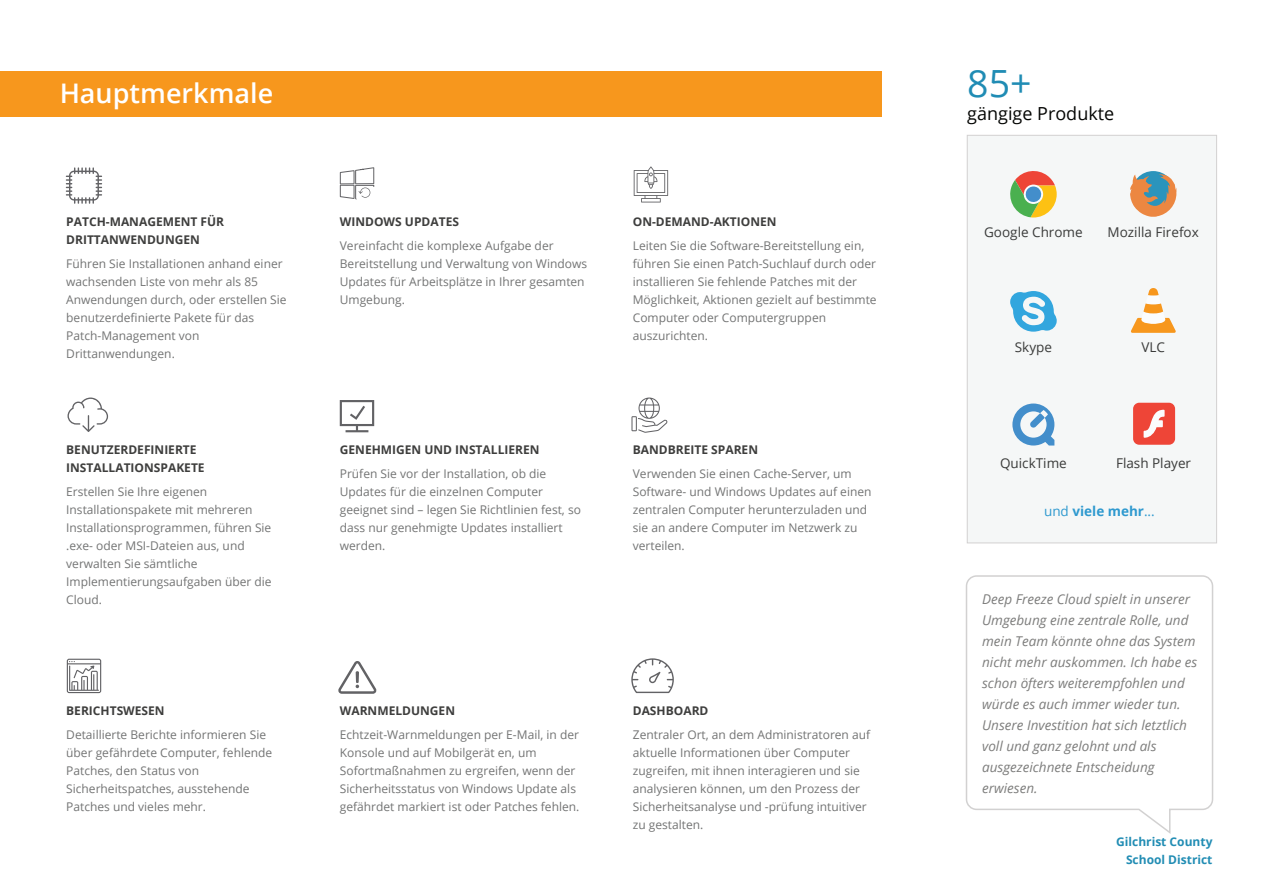
<style>
.page{position:relative;width:1263px;height:893px;background:#fff}
.page>*{position:absolute;margin:0;border:0;box-sizing:border-box;transform-origin:0 0}
.t1{font:37.5px "Open Sans";color:#208cb4}
.t2{font:600 27px "Open Sans";color:#fff}
.t3{font:18px "Open Sans";color:#040503}
.t4{font:italic 13.5px/21px "Open Sans";color:#7d7d7c}
.t5{font:13.5px "Open Sans";color:#3a3b3a}
.t6{font:700 13.5px "Open Sans";color:#2e99cf}
.t7{font:12px/18px "Open Sans";color:#737474}
.t8{font:700 12px/18px "Open Sans";color:#3e3e3d}
.t9{font:700 12px/18px "Open Sans";color:#228db4;text-align:right}
.s1{font-weight:400}
</style>
<div class="page">
<div style="left:967px;top:135px;width:250px;height:408px;background:#f5f7f7;border:1px solid #d2d1d1"></div>
<div style="left:0;top:71px;width:882px;height:45px;background:#f7971d"></div>
<svg style="left:965px;top:575px;width:249px;height:259px"></svg>
<svg style="left:1010px;top:171px;width:47px;height:47px"></svg>
<div style="left:1131px;top:171px;width:44px;height:44px;background:#2b94bc;border-radius:50%"></div>
<svg style="left:1130px;top:174px;width:46px;height:43px"></svg>
<svg style="left:1010px;top:291px;width:47px;height:41px"></svg>
<svg style="left:1131px;top:288px;width:45px;height:45px"></svg>
<svg style="left:1012px;top:404px;width:42px;height:42px"></svg>
<svg style="left:340px;top:400px;width:34px;height:32px"></svg>
<svg style="left:338px;top:661px;width:38px;height:33px"></svg>
<svg style="left:66px;top:167px;width:36px;height:37px"></svg>
<svg style="left:340px;top:167px;width:34px;height:33px"></svg>
<svg style="left:67px;top:659px;width:34px;height:34px"></svg>
<svg style="left:631px;top:398px;width:37px;height:35px"></svg>
<svg style="left:634px;top:166px;width:34px;height:37px"></svg>
<svg style="left:67px;top:398px;width:41px;height:34px"></svg>
<svg style="left:631px;top:658px;width:43px;height:35px"></svg>
<div style="left:1133px;top:403px;width:42px;height:42px;background:#ee4537;border-radius:6px"></div>
<svg style="left:1143px;top:410px;width:21px;height:28px"></svg>
<h2 class="t2" style="left:60px;top:75px;width:215px">Hauptmerkmale</h2>
<p class="t8" style="left:66px;top:213px;width:159px">PATCH-MANAGEMENT FÜR<br>DRITTANWENDUNGEN</p>
<p class="t7" style="left:66px;top:255px;width:222px">Führen Sie Installationen anhand einer wachsenden Liste von mehr als 85<br>Anwendungen durch, oder erstellen Sie benutzerdefinierte Pakete für das<br>Patch-Management von<br>Drittanwendungen.</p>
<p class="t8" style="left:66px;top:440px;width:140px">BENUTZERDEFINIERTE<br>INSTALLATIONSPAKETE</p>
<p class="t7" style="left:66px;top:482px;width:207px">Erstellen Sie Ihre eigenen<br>Installationspakete mit mehreren<br>Installationsprogrammen, führen Sie .exe- oder MSI-Dateien aus, und verwalten Sie sämtliche<br>Implementierungsaufgaben über die<br>Cloud.</p>
<p class="t8" style="left:66px;top:701px;width:100px">BERICHTSWESEN</p>
<p class="t7" style="left:66px;top:725px;width:207px">Detaillierte Berichte informieren Sie über gefährdete Computer, fehlende<br>Patches, den Status von<br>Sicherheitspatches, ausstehende<br>Patches und vieles mehr.</p>
<p class="t8" style="left:340px;top:213px;width:121px">WINDOWS UPDATES</p>
<p class="t7" style="left:340px;top:237px;width:249px">Vereinfacht die komplexe Aufgabe der Bereitstellung und Verwaltung von Windows Updates für Arbeitsplätze in Ihrer gesamten Umgebung.</p>
<p class="t8" style="left:340px;top:440px;width:201px">GENEHMIGEN UND INSTALLIEREN</p>
<p class="t7" style="left:340px;top:464px;width:243px">Prüfen Sie vor der Installation, ob die Updates für die einzelnen Computer geeignet sind – legen Sie Richtlinien fest, so dass nur genehmigte Updates installiert werden.</p>
<p class="t8" style="left:633px;top:213px;width:145px">ON-DEMAND-AKTIONEN</p>
<p class="t7" style="left:633px;top:237px;width:245px">Leiten Sie die Software-Bereitstellung ein, führen Sie einen Patch-Suchlauf durch oder installieren Sie fehlende Patches mit der Möglichkeit, Aktionen gezielt auf bestimmte Computer oder Computergruppen auszurichten.</p>
<p class="t8" style="left:633px;top:440px;width:127px">BANDBREITE SPAREN</p>
<p class="t7" style="left:633px;top:464px;width:240px">Verwenden Sie einen Cache-Server, um Software- und Windows Updates auf einen zentralen Computer herunterzuladen und sie an andere Computer im Netzwerk zu verteilen.</p>
<p class="t8" style="left:340px;top:701px;width:117px">WARNMELDUNGEN</p>
<p class="t7" style="left:340px;top:725px;width:241px">Echtzeit-Warnmeldungen per E-Mail, in der Konsole und auf Mobilgerät en, um Sofortmaßnahmen zu ergreifen, wenn der Sicherheitsstatus von Windows Update als gefährdet markiert ist oder Patches fehlen.</p>
<p class="t8" style="left:633px;top:701px;width:77px">DASHBOARD</p>
<p class="t7" style="left:633px;top:725px;width:239px">Zentraler Ort, an dem Administratoren auf aktuelle Informationen über Computer zugreifen, mit ihnen interagieren und sie analysieren können, um den Prozess der Sicherheitsanalyse und -prüfung intuitiver zu gestalten.</p>
<h1 class="t1" style="left:967px;top:58px;width:66px">85+</h1>
<h3 class="t3" style="left:967px;top:101px;width:149px">gängige Produkte</h3>
<p class="t5" style="left:984px;top:222px;width:100px">Google Chrome</p>
<p class="t5" style="left:1107px;top:222px;width:93px">Mozilla Firefox</p>
<p class="t5" style="left:1015px;top:338px;width:39px">Skype</p>
<p class="t5" style="left:1141px;top:338px;width:25px">VLC</p>
<p class="t5" style="left:1000px;top:453px;width:68px">QuickTime</p>
<p class="t5" style="left:1116px;top:453px;width:77px">Flash Player</p>
<p class="t6" style="left:1044px;top:501px;width:112px"><span class="s1">und</span> viele mehr<span class="s1">...</span></p>
<p class="t4" style="left:982px;top:588px;width:217px">Deep Freeze Cloud spielt in unserer<br>Umgebung eine zentrale Rolle, und mein Team könnte ohne das System nicht mehr auskommen. Ich habe es schon öfters weiterempfohlen und würde es auch immer wieder tun.<br>Unsere Investition hat sich letztlich voll und ganz gelohnt und als ausgezeichnete Entscheidung erwiesen.</p>
<p class="t9" style="left:1116px;top:833px;width:98px">Gilchrist County<br>School District</p>
</div>
